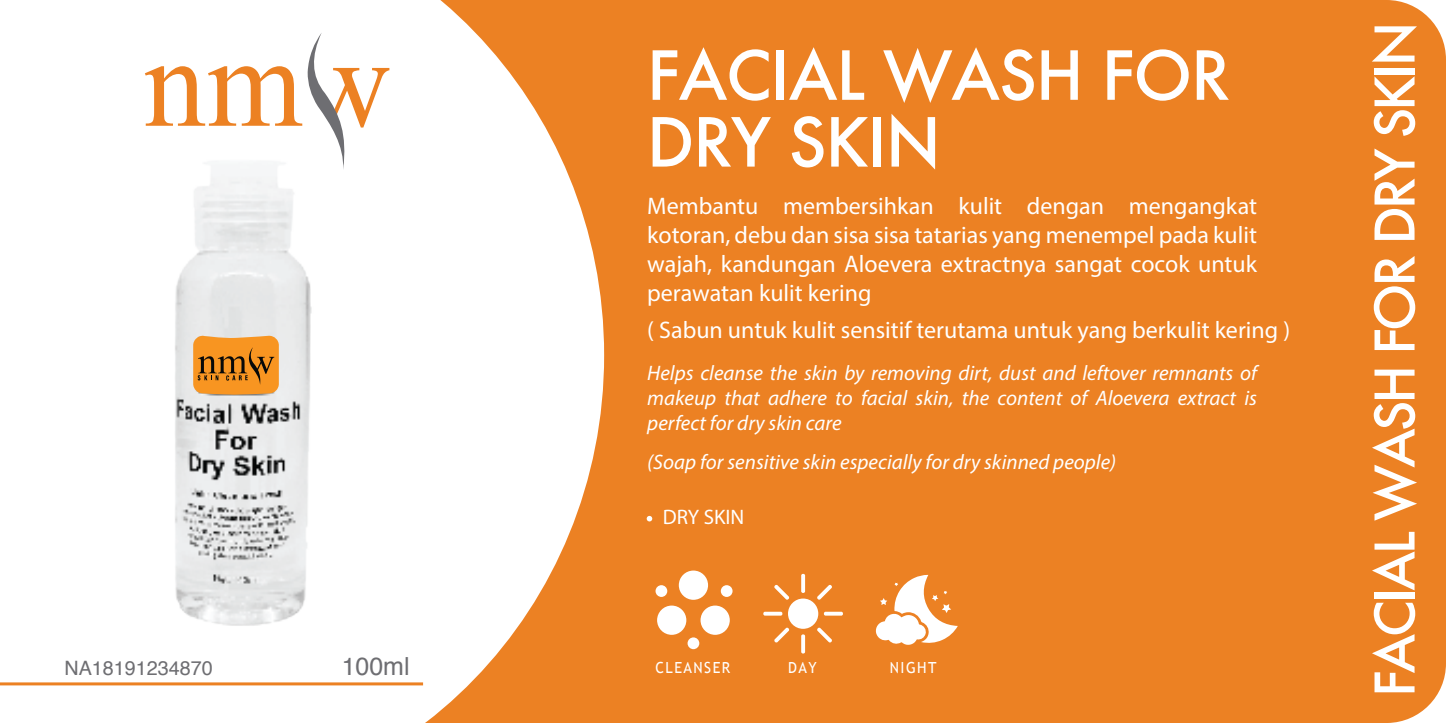
<style>
.page{position:relative;width:1446px;height:723px;background:#fff}
.page>*{position:absolute;margin:0;border:0;box-sizing:border-box;transform-origin:0 0}
.t1{font:500 65.7px/66.9px "Futura";letter-spacing:-.02em;color:#fff}
.t2{font:500 53.1px "Futura";letter-spacing:-.06em;color:#fff}
.t3{font:24.9px "Helvetica";color:#6e6e72}
.t4{font:24px/28.8px "Myriad Pro";color:#fff;text-align:justify}
.t5{font:italic 21px/25.2px "Myriad Pro";color:#fff;text-align:justify}
.t6{font:21px "Myriad Pro";color:#fff}
.t7{font:19.8px "Helvetica";color:#6e6e72}
.t8{font:15.3px "Trebuchet MS";letter-spacing:.1em;color:#fff;scale:.95 1}
</style>
<div class="page">
<div style="left:604px;top:0;width:842px;height:723px;background:#ec8123"></div>
<svg style="left:0;top:0;width:604px;height:723px"></svg>
<svg style="left:647px;top:516px;width:5px;height:5px"></svg>
<hr style="left:0;top:682px;width:423px;height:3px;background:#ec8123">
<div style="left:788px;top:598px;width:30px;height:31px;background:#fff;border-radius:50%"></div>
<svg style="left:801px;top:574px;width:4px;height:19px"></svg>
<svg style="left:801px;top:634px;width:4px;height:19px"></svg>
<hr style="left:824px;top:612px;width:19px;height:3px;background:#fff;border-radius:2px">
<hr style="left:763px;top:612px;width:19px;height:3px;background:#fff;border-radius:2px">
<svg style="left:817px;top:585px;width:15px;height:15px"></svg>
<svg style="left:774px;top:627px;width:15px;height:16px"></svg>
<svg style="left:817px;top:627px;width:15px;height:16px"></svg>
<svg style="left:774px;top:585px;width:15px;height:15px"></svg>
<svg style="left:875px;top:575px;width:83px;height:70px"></svg>
<div style="left:679px;top:570px;width:29px;height:30px;background:#fff;border-radius:50%"></div>
<div style="left:700px;top:605px;width:30px;height:30px;background:#fff;border-radius:50%"></div>
<div style="left:657px;top:605px;width:29px;height:30px;background:#fff;border-radius:50%"></div>
<div style="left:721px;top:585px;width:11px;height:12px;background:#fff;border-radius:50%"></div>
<div style="left:655px;top:585px;width:12px;height:12px;background:#fff;border-radius:50%"></div>
<div style="left:687px;top:637px;width:12px;height:12px;background:#fff;border-radius:50%"></div>
<img style="left:163px;top:147px;width:155px;height:485px">
<svg style="left:193px;top:336px;width:86px;height:59px;background:#db8827"></svg>
<svg style="left:145px;top:66px;width:157px;height:60px"></svg>
<svg style="left:308px;top:33px;width:81px;height:137px"></svg>
<p class="t7" style="left:65px;top:653px;width:150px">NA18191234870</p>
<p class="t3" style="left:342px;top:647px;width:69px">100ml</p>
<h1 class="t1" style="left:647px;top:41px;width:585px">FACIAL WASH FOR<br>DRY SKIN</h1>
<p class="t4" style="left:647px;top:192px;width:611px">Membantu membersihkan kulit dengan mengangkat kotoran, debu dan sisa sisa tatarias yang menempel pada kulit wajah, kandungan Aloevera extractnya sangat cocok untuk perawatan kulit kering</p>
<p class="t4" style="left:647px;top:315px;width:644px">( Sabun untuk kulit sensitif terutama untuk yang berkulit kering )</p>
<p class="t5" style="left:647px;top:360px;width:611px">Helps cleanse the skin by removing dirt, dust and leftover remnants of makeup that adhere to facial skin, the content of Aloevera extract is perfect for dry skin care</p>
<p class="t5" style="left:647px;top:449px;width:470px">(Soap for sensitive skin especially for dry skinned people)</p>
<p class="t6" style="left:663px;top:503px;width:83px">DRY SKIN</p>
<p class="t8" style="left:655px;top:658px;width:80px">CLEANSER</p>
<p class="t8" style="left:788px;top:658px;width:32px">DAY</p>
<p class="t8" style="left:890px;top:658px;width:51px">NIGHT</p>
<h2 class="t2" style="left:1358px;top:697px;width:677px;rotate:-90deg">FACIAL WASH FOR DRY SKIN</h2>
</div>
